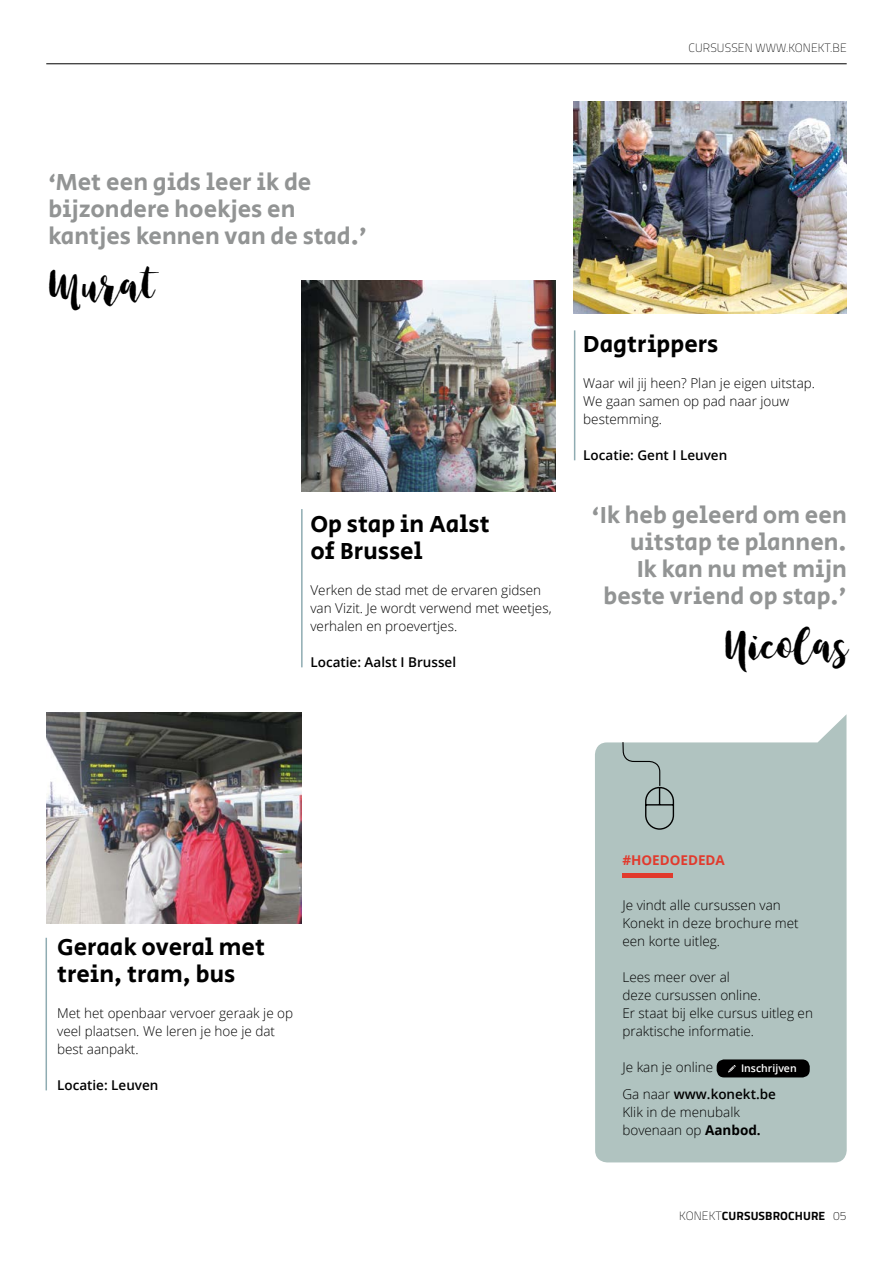
<style>
.page{position:relative;width:893px;height:1263px;background:#fff}
.page>*{position:absolute;margin:0;border:0;box-sizing:border-box;transform-origin:0 0}
.t1{font:42px "Delish Pro Regular";color:#000}
.t2{font:24px/27px "Secular One";color:#929494;text-align:right}
.t3{font:24px/27px "Secular One";color:#000}
.t4{font:300 13.5px/18px "Open Sans";color:#000}
.t5{font:600 13.5px "Open Sans";color:#000}
.t6{font:700 13.5px "Open Sans";color:#e13a2d}
.t7{font:100 12px "Titillium";letter-spacing:.01em;color:#000}
.t8{font:700 12px "Titillium";letter-spacing:.01em;color:#000}
.t9{font:600 10.5px "Open Sans";color:#fff}
.s1{font-weight:600}
.s2{font-weight:700}
.s3{font-weight:100}
</style>
<div class="page">
<img style="left:301px;top:280px;width:255px;height:212px">
<img style="left:574px;top:102px;width:273px;height:211px">
<img style="left:46px;top:712px;width:255px;height:212px">
<hr style="left:301px;top:509px;width:2px;height:158px;background:#8facb2">
<hr style="left:574px;top:330px;width:1px;height:130px;background:#8facb2">
<hr style="left:46px;top:938px;width:1px;height:152px;background:#8facb2">
<svg style="left:595px;top:714px;width:252px;height:448px;background:#b5c6c4"></svg>
<svg style="left:622px;top:741px;width:53px;height:89px;background:#a6b7b4"></svg>
<hr style="left:622px;top:873px;width:51px;height:4px;background:#e13a2d">
<div style="left:717px;top:1059px;width:93px;height:18px;background:#000;border-radius:8px"></div>
<svg style="left:728px;top:1065px;width:8px;height:7px"></svg>
<hr style="left:46px;top:63px;width:801px;height:1px;background:#000">
<p class="t7" style="left:688px;top:39px;width:160px">CURSUSSEN WWW.KONEKT.BE</p>
<h2 class="t2" style="left:48px;top:170px;width:320px;text-align:left">‘Met een gids leer ik de bijzondere hoekjes en kantjes kennen van de stad.'</h2>
<h1 class="t1" style="left:48px;top:259px;width:106px">Murat</h1>
<h2 class="t3" style="left:310px;top:512px;width:181px">Op stap in Aalst of Brussel</h2>
<p class="t4" style="left:310px;top:581px;width:243px">Verken de stad met de ervaren gidsen van Vizit. Je wordt verwend met weetjes, verhalen en proevertjes.</p>
<p class="t5" style="left:310px;top:653px;width:147px">Locatie: Aalst I Brussel</p>
<h2 class="t3" style="left:583px;top:332px;width:137px">Dagtrippers</h2>
<p class="t4" style="left:583px;top:374px;width:233px">Waar wil jij heen? Plan je eigen uitstap.<br>We gaan samen op pad naar jouw bestemming.</p>
<p class="t5" style="left:583px;top:446px;width:145px">Locatie: Gent I Leuven</p>
<h2 class="t2" style="left:592px;top:503px;width:256px">‘Ik heb geleerd om een uitstap te plannen.<br>Ik kan nu met mijn beste vriend op stap.'</h2>
<h1 class="t1" style="left:725px;top:619px;width:124px">Nicolas</h1>
<h2 class="t3" style="left:57px;top:935px;width:210px">Geraak overal met trein, tram, bus</h2>
<p class="t4" style="left:57px;top:1004px;width:238px">Met het openbaar vervoer geraak je op veel plaatsen. We leren je hoe je dat best aanpakt.</p>
<p class="t5" style="left:57px;top:1076px;width:103px">Locatie: Leuven</p>
<p class="t6" style="left:622px;top:851px;width:104px">#HOEDOEDEDA</p>
<p class="t4" style="left:622px;top:896px;width:178px">Je vindt alle cursussen van<br>Konekt in deze brochure met een korte uitleg.</p>
<p class="t4" style="left:622px;top:968px;width:192px">Lees meer over al<br>deze cursussen online.<br>Er staat bij elke cursus uitleg en praktische informatie.</p>
<p class="t4" style="left:622px;top:1058px;width:92px">Je kan je online</p>
<p class="t9" style="left:741px;top:1061px;width:57px">Inschrijven</p>
<p class="t4" style="left:622px;top:1085px;width:155px">Ga naar <span class="s1">www.konekt.be<br></span>Klik in de menubalk bovenaan op <span class="s2">Aanbod.</span></p>
<p class="t8" style="left:679px;top:1207px;width:169px"><span class="s3">KONEKT</span>CURSUSBROCHURE <span class="s3">05</span></p>
</div>
